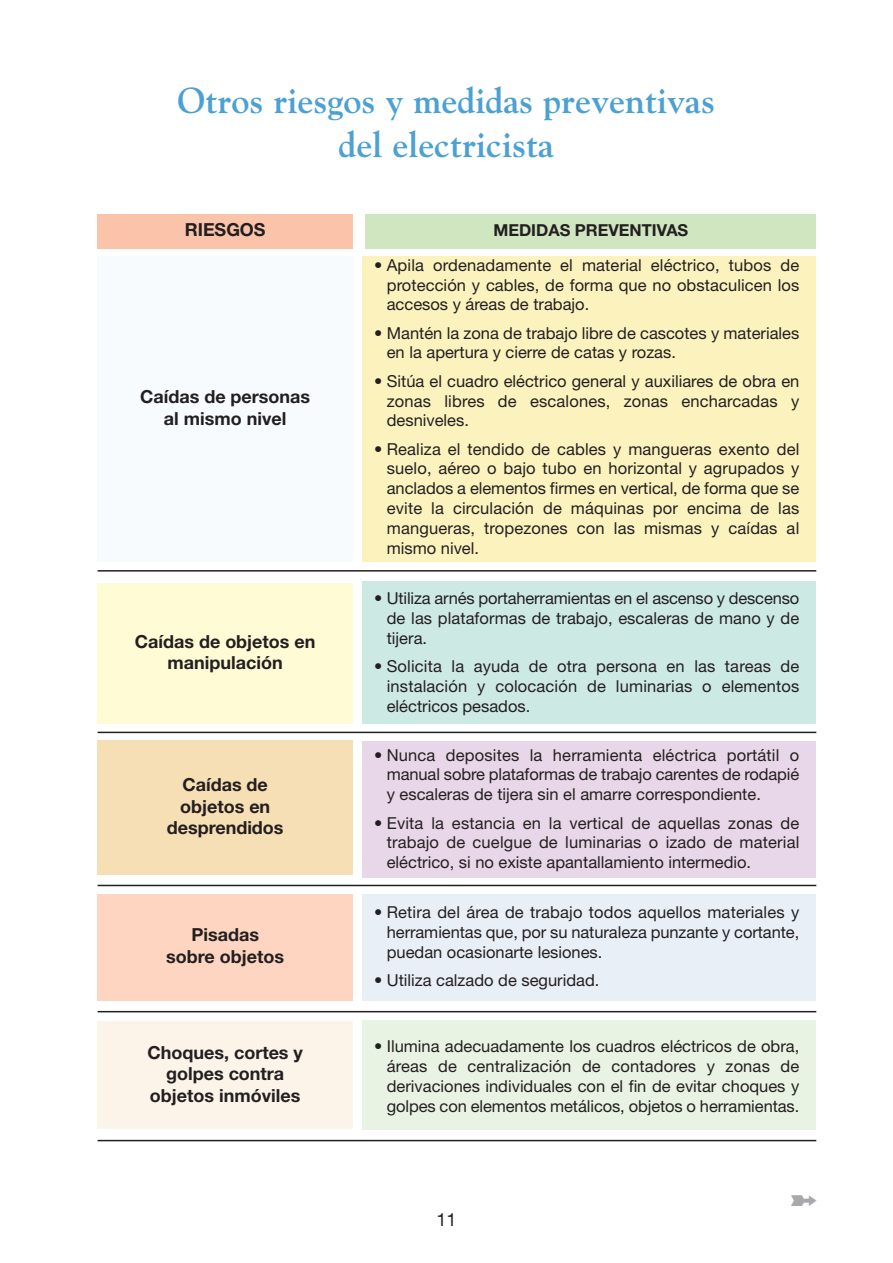
<style>
.page{position:relative;width:893px;height:1263px;background:#fff}
.page>*{position:absolute;margin:0;border:0;box-sizing:border-box;transform-origin:0 0}
.t1{font:700 36px/43.2px "Goudy";color:#4ca1d2;text-align:center}
.t2{font:27px "Monotype Sorts";color:#a7a9ac}
.t3{font:700 18px/21.6px "Helvetica Neue";color:#231f20;text-align:center}
.t4{font:18px "Helvetica Neue";color:#231f20}
.t5{font:16.5px/19.8px "Helvetica Neue";color:#231f20;text-align:justify}
.t6{font:700 16.5px "Helvetica Neue";color:#231f20}
</style>
<div class="page">
<div style="left:362px;top:257px;width:453px;height:305px;background:#fbf2be"></div>
<div style="left:362px;top:582px;width:453px;height:142px;background:#cde9e3"></div>
<div style="left:362px;top:741px;width:453px;height:136px;background:#e8d7e8"></div>
<div style="left:362px;top:894px;width:453px;height:107px;background:#e8eff6"></div>
<div style="left:98px;top:214px;width:255px;height:34px;background:#fbc4aa"></div>
<div style="left:365px;top:214px;width:451px;height:34px;background:#cfe6c1"></div>
<div style="left:98px;top:257px;width:255px;height:305px;background:#f8fbfe"></div>
<hr style="left:98px;top:570px;width:718px;height:2px;background:#231f20">
<hr style="left:98px;top:732px;width:718px;height:1px;background:#231f20">
<hr style="left:98px;top:885px;width:718px;height:1px;background:#231f20">
<hr style="left:98px;top:1140px;width:718px;height:1px;background:#231f20">
<div style="left:98px;top:583px;width:255px;height:141px;background:#fffcd5"></div>
<div style="left:98px;top:741px;width:255px;height:134px;background:#f7dfb5"></div>
<div style="left:98px;top:894px;width:255px;height:107px;background:#fdd5c0"></div>
<div style="left:362px;top:1020px;width:453px;height:109px;background:#e9f3e3"></div>
<hr style="left:98px;top:1011px;width:718px;height:1px;background:#231f20">
<div style="left:98px;top:1022px;width:255px;height:107px;background:#fcf4e9"></div>
<h1 class="t1" style="left:177px;top:82px;width:539px">Otros riesgos y medidas preventivas del electricista</h1>
<p class="t3" style="left:185px;top:220px;width:82px">RIESGOS</p>
<p class="t6" style="left:493px;top:224px;width:196px">MEDIDAS PREVENTIVAS</p>
<p class="t3" style="left:140px;top:388px;width:172px">Caídas de personas al mismo nivel</p>
<p class="t3" style="left:135px;top:632px;width:182px">Caídas de objetos en manipulación</p>
<p class="t3" style="left:167px;top:776px;width:118px">Caídas de objetos en desprendidos</p>
<p class="t3" style="left:166px;top:926px;width:119px">Pisadas sobre objetos</p>
<p class="t5" style="left:387px;top:257px;width:414px;text-indent:-13px">• Apila ordenadamente el material eléctrico, tubos de protección y cables, de forma que no obstaculicen los accesos y áreas de trabajo.</p>
<p class="t5" style="left:387px;top:324px;width:414px;text-indent:-13px">• Mantén la zona de trabajo libre de cascotes y materiales en la apertura y cierre de catas y rozas.</p>
<p class="t5" style="left:387px;top:373px;width:414px;text-indent:-13px">• Sitúa el cuadro eléctrico general y auxiliares de obra en zonas libres de escalones, zonas encharcadas y desniveles.</p>
<p class="t5" style="left:387px;top:440px;width:414px;text-indent:-13px">• Realiza el tendido de cables y mangueras exento del suelo, aéreo o bajo tubo en horizontal y agrupados y anclados a elementos firmes en vertical, de forma que se evite la circulación de máquinas por encima de las mangueras, tropezones con las mismas y caídas al mismo nivel.</p>
<p class="t5" style="left:387px;top:590px;width:414px;text-indent:-13px">• Utiliza arnés portaherramientas en el ascenso y descenso de las plataformas de trabajo, escaleras de mano y de tijera.</p>
<p class="t5" style="left:387px;top:658px;width:414px;text-indent:-13px">• Solicita la ayuda de otra persona en las tareas de instalación y colocación de luminarias o elementos eléctricos pesados.</p>
<p class="t5" style="left:387px;top:747px;width:414px;text-indent:-13px">• Nunca deposites la herramienta eléctrica portátil o manual sobre plataformas de trabajo carentes de rodapié y escaleras de tijera sin el amarre correspondiente.</p>
<p class="t5" style="left:387px;top:814px;width:414px;text-indent:-13px">• Evita la estancia en la vertical de aquellas zonas de trabajo de cuelgue de luminarias o izado de material eléctrico, si no existe apantallamiento intermedio.</p>
<p class="t5" style="left:387px;top:904px;width:414px;text-indent:-13px">• Retira del área de trabajo todos aquellos materiales y herramientas que, por su naturaleza punzante y cortante, puedan ocasionarte lesiones.</p>
<p class="t5" style="left:374px;top:972px;width:227px">• Utiliza calzado de seguridad.</p>
<p class="t3" style="left:147px;top:1043px;width:157px">Choques, cortes y golpes contra objetos inmóviles</p>
<p class="t5" style="left:387px;top:1038px;width:414px;text-indent:-13px">• Ilumina adecuadamente los cuadros eléctricos de obra, áreas de centralización de contadores y zonas de derivaciones individuales con el fin de evitar choques y golpes con elementos metálicos, objetos o herramientas.</p>
<p class="t4" style="left:436px;top:1213px;width:21px">11</p>
<h2 class="t2" style="left:791px;top:1185px;width:28px">➽</h2>
</div>
